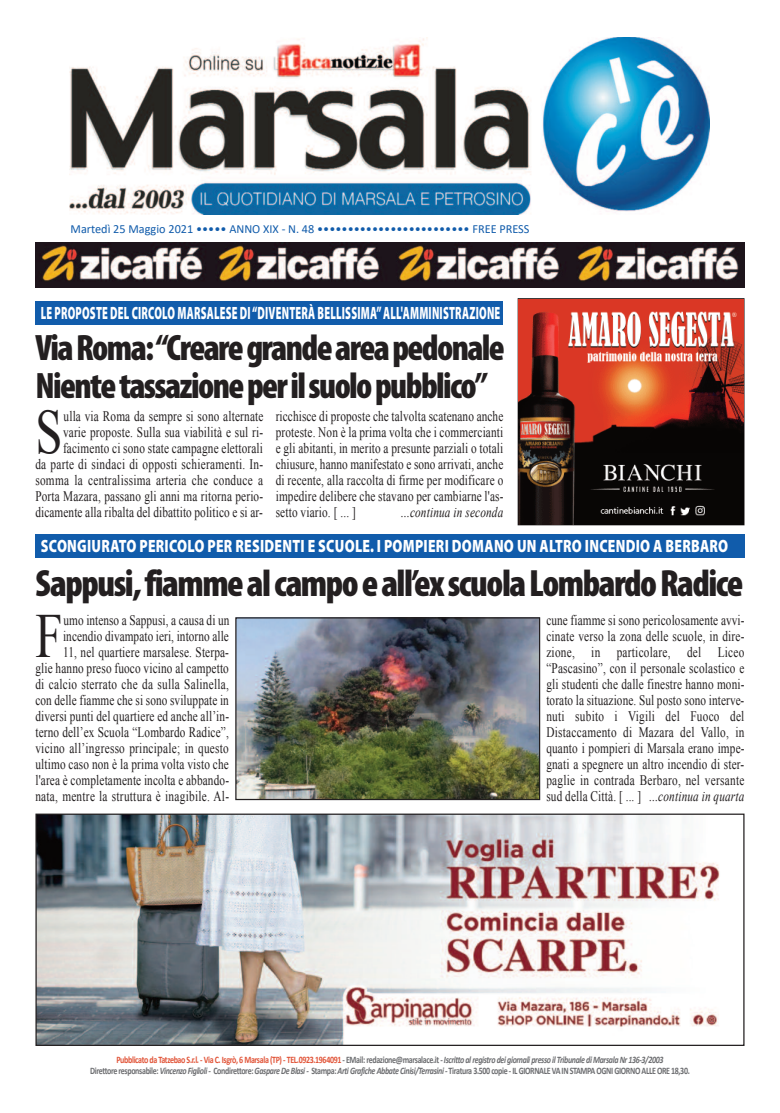
<style>
.page{position:relative;width:780px;height:1113px;background:#fff}
.page>*{position:absolute;margin:0;border:0;box-sizing:border-box;transform-origin:0 0}
.t1{font:62.75px "Times New Roman";color:#231f20;scale:.77 1}
.t2{font:900 condensed 38.12px "Myriad Pro";letter-spacing:-.04em;color:#231f20}
.t3{font:900 condensed 36.88px/37.5px "Myriad Pro";letter-spacing:-.045em;color:#231f20}
.t4{font:900 17.88px "Myriad Pro";letter-spacing:.02em;color:#fff;scale:.77 1}
.t5{font:900 17.88px "Myriad Pro";letter-spacing:.02em;color:#fff;scale:.59 1}
.t6{font:14.5px/16px "Times New Roman";letter-spacing:.015em;color:#231f20;text-align:right;scale:.77 1}
.t7{font:italic 14.5px "Times New Roman";letter-spacing:.015em;color:#231f20;scale:.77 1}
.t8{font:12.38px "Calibri";color:#115cab}
.t9{font:700 9.88px/11.1px "Calibri";letter-spacing:-.045em;color:#6c6d70;text-align:center;scale:.81 1}
.s1{font-style:italic}
.s2{color:#e15438}
</style>
<div class="page">
<img style="left:70px;top:38px;width:639px;height:176px">
<img style="left:35px;top:242px;width:709px;height:46px">
<div style="left:35px;top:534px;width:709px;height:24px;background:#115cab"></div>
<div style="left:35px;top:301px;width:468px;height:23px;background:#115cab"></div>
<div style="left:517px;top:298px;width:227px;height:227px;border:1px solid #231f20"></div>
<img style="left:519px;top:299px;width:224px;height:225px">
<img style="left:237px;top:619px;width:301px;height:179px">
<div style="left:235px;top:617px;width:305px;height:183px;border:1px solid #231f20"></div>
<img style="left:37px;top:815px;width:683px;height:229px">
<div style="left:35px;top:813px;width:709px;height:233px;border:1px solid #231f20"></div>
<p class="t8" style="left:71px;top:223px;width:460px">Martedì 25 Maggio 2021 ••••• ANNO XIX - N. 48 ••••••••••••••••••••••••• FREE PRESS</p>
<p class="t5" style="left:41px;top:306px;width:780px">LE PROPOSTE DEL CIRCOLO MARSALESE DI “DIVENTERÀ BELLISSIMA”ALL'AMMINISTRAZIONE</p>
<h3 class="t3" style="left:35px;top:332px;width:471px">ViaRoma:“Crearegrandeareapedonale<br>Nientetassazioneperilsuolopubblico”</h3>
<h1 class="t1" style="left:35px;top:397px;width:37px">S</h1>
<p class="t6" style="left:35px;top:408px;width:298px">ulla via Roma da sempre si sono alternate<br>varie proposte. Sulla sua viabilità e sul ri&shy;facimento ci sono state campagne elettorali<br>da parte di sindaci di opposti schieramenti. In&shy;somma la centralissima arteria che conduce a Porta Mazara, passano gli anni ma ritorna perio&shy;dicamente alla ribalta del dibattito politico e si ar-</p>
<p class="t6" style="left:276px;top:408px;width:297px;text-align:justify">ricchisce di proposte che talvolta scatenano anche proteste. Non è la prima volta che i commercianti e gli abitanti, in merito a presunte parziali o totali chiusure, hanno manifestato e sono arrivati, anche di recente, alla raccolta di firme per modificare o impedire delibere che stavano per cambiarne l'as&shy;setto viario. [ ... ]</p>
<p class="t7" style="left:401px;top:504px;width:134px">...continua in seconda</p>
<p class="t4" style="left:41px;top:540px;width:894px">SCONGIURATO PERICOLO PER RESIDENTI E SCUOLE. I POMPIERI DOMANO UN ALTRO INCENDIO A BERBARO</p>
<h2 class="t2" style="left:35px;top:570px;width:709px">Sappusi,fiammealcampoeall’exscuolaLombardoRadice</h2>
<h1 class="t1" style="left:35px;top:601px;width:37px">F</h1>
<p class="t6" style="left:35px;top:612px;width:253px">umo intenso a Sappusi, a causa di un incendio divampato ieri, intorno alle<br>11, nel quartiere marsalese. Sterpa-<br>glie hanno preso fuoco vicino al campetto di calcio sterrato che da sulla Salinella, con delle fiamme che si sono sviluppate in diversi punti del quartiere ed anche all’in&shy;terno dell’ex Scuola “Lombardo Radice”, vicino all’ingresso principale; in questo ultimo caso non è la prima volta visto che l'area è completamente incolta e abbando&shy;nata, mentre la struttura è inagibile. Al-</p>
<p class="t6" style="left:546px;top:612px;width:259px;text-align:justify">cune fiamme si sono pericolosamente avvi&shy;cinate verso la zona delle scuole, in dire&shy;zione, in particolare, del Liceo “Pascasino”, con il personale scolastico e gli studenti che dalle finestre hanno moni&shy;torato la situazione. Sul posto sono interve&shy;nuti subito i Vigili del Fuoco del Distaccamento di Mazara del Vallo, in quanto i pompieri di Marsala erano impe&shy;gnati a spegnere un altro incendio di ster&shy;paglie in contrada Berbaro, nel versante sud della Città. [ ... ] <span class="s1">...continua in quarta</span></p>
<p class="t9" style="left:90px;top:1054px;width:741px"><span class="s2">Pubblicato da Tatzebao S.r.l. - Via C. Isgrò, 6 Marsala (TP) - TEL.0923.1964091</span> - EMail: redazione@marsalace.it - <span class="s1">Iscritto al registro dei giornali presso il Tribunale di Marsala Nr 136-3/2003<br></span>Direttore responsabile: <span class="s1">Vincenzo Figlioli -</span> Condirettore: <span class="s1">Gaspare De Blasi -</span> Stampa: <span class="s1">Arti Grafiche Abbate Cinisi/Terrasini -</span> Tiratura 3.500 copie - IL GIORNALE VA IN STAMPA OGNI GIORNO ALLE ORE 18,30.</p>
</div>
